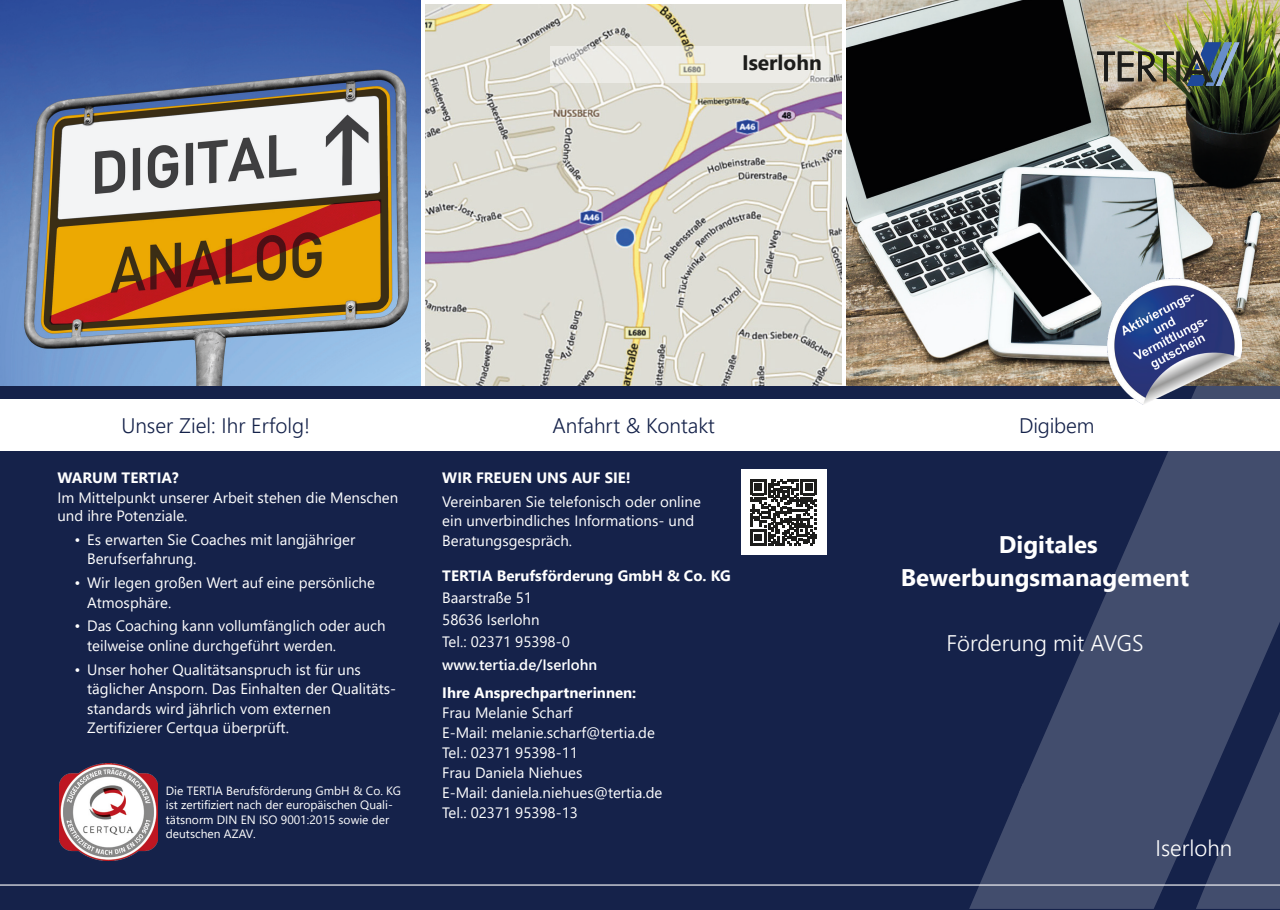
<style>
.page{position:relative;width:1280px;height:910px;background:#fff}
.page>*{position:absolute;margin:0;border:0;box-sizing:border-box;transform-origin:0 0}
.t1{font:700 24px/33px "Segoe UI";color:#fff;text-align:center}
.t2{font:300 22.5px "Segoe UI";color:#fff}
.t3{font:300 21px "Segoe UI";color:#15224a}
.t4{font:700 21px "Segoe UI";color:#1d1d1b}
.t5{font:15px/19.5px "Segoe UI";color:#fff}
.t6{font:700 15px "Segoe UI";color:#fff}
.t7{font:600 15px "Segoe UI";color:#fff}
.t8{font:12px/14.4px "Segoe UI";color:#fff}
</style>
<div class="page">
<img style="left:846px;top:0;width:434px;height:387px">
<img style="left:0;top:0;width:421px;height:387px">
<img style="left:425px;top:4px;width:417px;height:383px">
<svg style="left:550px;top:46px;width:279px;height:37px;fill:#ecebe6"></svg>
<img style="left:1097px;top:43px;width:142px;height:43px">
<div style="left:0;top:387px;width:1280px;height:523px;background:#15224a"></div>
<hr style="left:0;top:884px;width:1280px;height:2px;background:#fff">
<svg style="left:1018px;top:386px;width:262px;height:457px;fill:#424d6d"></svg>
<svg style="left:969px;top:783px;width:214px;height:126px"></svg>
<svg style="left:1196px;top:711px;width:84px;height:198px"></svg>
<img style="left:60px;top:763px;width:97px;height:98px">
<div style="left:421px;top:400px;width:425px;height:51px;background:#fff"></div>
<div style="left:0;top:400px;width:421px;height:51px;background:#fff"></div>
<div style="left:846px;top:400px;width:434px;height:51px;background:#fff"></div>
<div style="left:741px;top:470px;width:85px;height:85px;background:#fff"></div>
<svg style="left:750px;top:479px;width:67px;height:67px"></svg>
<img style="left:1108px;top:279px;width:134px;height:126px">
<h3 class="t4" style="left:742px;top:42px;width:81px">Iserlohn</h3>
<h3 class="t3" style="left:121px;top:406px;width:190px">Unser Ziel: Ihr Erfolg!</h3>
<h3 class="t3" style="left:552px;top:406px;width:164px">Anfahrt &amp; Kontakt</h3>
<h3 class="t3" style="left:1019px;top:406px;width:77px">Digibem</h3>
<p class="t6" style="left:57px;top:463px;width:123px">WARUM TERTIA?</p>
<p class="t5" style="left:57px;top:487px;width:342px;line-height:18px">Im Mittelpunkt unserer Arbeit stehen die Menschen und ihre Potenziale.</p>
<p class="t5" style="left:87px;top:528px;width:270px;text-indent:-13px">• Es erwarten Sie Coaches mit langjähriger<br>Berufserfahrung.</p>
<p class="t5" style="left:87px;top:572px;width:289px;text-indent:-13px">• Wir legen großen Wert auf eine persönliche<br>Atmosphäre.</p>
<p class="t5" style="left:87px;top:615px;width:300px;text-indent:-13px">• Das Coaching kann vollumfänglich oder auch teilweise online durchgeführt werden.</p>
<p class="t5" style="left:87px;top:658px;width:311px;text-indent:-13px">• Unser hoher Qualitätsanspruch ist für uns täglicher Ansporn. Das Einhalten der Qualitäts&shy;standards wird jährlich vom externen Zertifizierer Certqua überprüft.</p>
<p class="t8" style="left:166px;top:782px;width:237px">Die TERTIA Berufsförderung GmbH &amp; Co. KG ist zertifiziert nach der europäischen Quali&shy;tätsnorm DIN EN ISO 9001:2015 sowie der deutschen AZAV.</p>
<p class="t6" style="left:442px;top:463px;width:190px">WIR FREUEN UNS AUF SIE!</p>
<p class="t5" style="left:442px;top:490px;width:260px">Vereinbaren Sie telefonisch oder online ein unverbindliches Informations- und<br>Beratungsgespräch.</p>
<p class="t6" style="left:442px;top:561px;width:290px">TERTIA Berufsförderung GmbH &amp; Co. KG</p>
<p class="t5" style="left:442px;top:585px;width:129px;line-height:22.2px">Baarstraße 51<br>58636 Iserlohn<br>Tel.: 02371 95398-0</p>
<p class="t7" style="left:442px;top:650px;width:156px">www.tertia.de/Iserlohn</p>
<p class="t6" style="left:442px;top:678px;width:196px">Ihre Ansprechpartnerinnen:</p>
<p class="t5" style="left:442px;top:701px;width:222px;line-height:20.1px">Frau Melanie Scharf<br>E-Mail: melanie.scharf@tertia.de<br>Tel.: 02371 95398-11<br>Frau Daniela Niehues<br>E-Mail: daniela.niehues@tertia.de<br>Tel.: 02371 95398-13</p>
<h1 class="t1" style="left:901px;top:526px;width:290px">Digitales<br>Bewerbungsmanagement</h1>
<h2 class="t2" style="left:946px;top:621px;width:199px">Förderung mit AVGS</h2>
<h2 class="t2" style="left:1155px;top:826px;width:78px">Iserlohn</h2>
</div>
